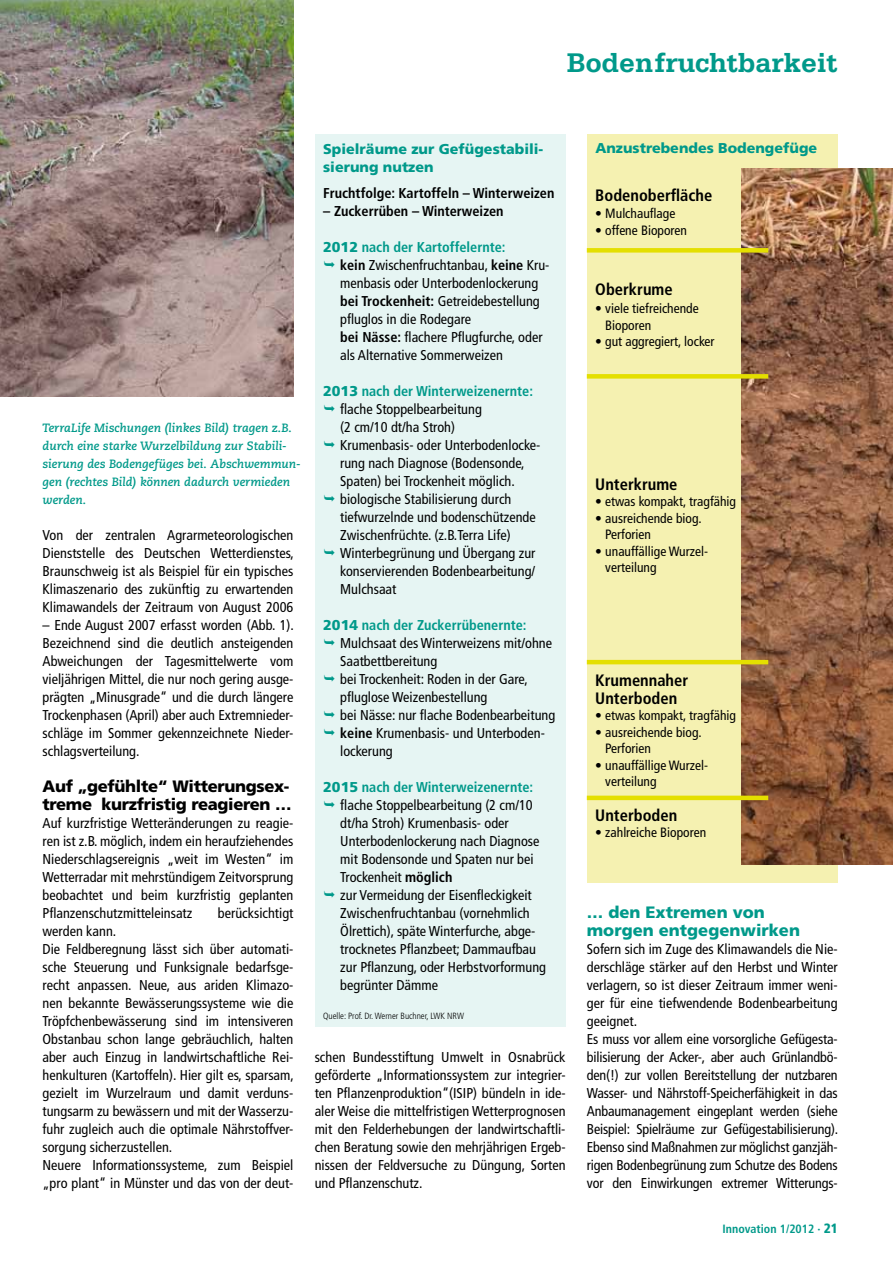
<style>
.page{position:relative;width:893px;height:1263px;background:#fff}
.page>*{position:absolute;margin:0;border:0;box-sizing:border-box;transform-origin:0 0}
.t1{font:700 28.5px "Serifa";color:#00998a}
.t2{font:700 condensed 16.5px/18px "Frutiger";color:#000}
.t3{font:900 16.5px/18px "Frutiger";letter-spacing:-.02em;color:#000}
.t4{font:900 16.5px/18px "Frutiger";color:#00998a}
.t5{font:condensed 14.25px/18px "Frutiger";color:#000}
.t6{font:900 14.25px/18px "Frutiger";color:#00998a}
.t7{font:700 condensed 14.25px "Frutiger";color:#000}
.t8{font:condensed 13.5px/16.5px "Frutiger";color:#000}
.t9{font:italic 700 12px/18px "Caecilia";color:#00998a}
.t10{font:700 condensed 12px "Frutiger";color:#00998a}
.t11{font:300 condensed 9px "Frutiger";color:#000}
.s1{font-weight:900;font-stretch:normal;color:#00998a}
.s2{font-weight:700;color:#00998a}
.s3{font-weight:700}
.s4{font-weight:900;font-size:13.5px}
</style>
<div class="page">
<div style="left:587px;top:134px;width:251px;height:748px;background:#f5f1b1"></div>
<img style="left:742px;top:169px;width:151px;height:695px">
<hr style="left:587px;top:796px;width:181px;height:4px;background:#e4df00">
<hr style="left:587px;top:660px;width:181px;height:4px;background:#e4df00">
<div style="left:587px;top:248px;width:181px;height:5px;background:#e4df00"></div>
<div style="left:587px;top:374px;width:181px;height:5px;background:#e4df00"></div>
<div style="left:315px;top:134px;width:251px;height:892px;background:#e6f5f3"></div>
<img style="left:0;top:0;width:293px;height:396px">
<h1 class="t1" style="left:567px;top:46px;width:272px">Bodenfruchtbarkeit</h1>
<p class="t9" style="left:43px;top:419px;width:260px">TerraLife Mischungen (linkes Bild) tragen z.B. durch eine starke Wurzelbildung zur Stabili&shy;sierung des Bodengefüges bei. Abschwemmun&shy;gen (rechtes Bild) können dadurch vermieden werden.</p>
<p class="t5" style="left:43px;top:526px;width:253px;text-align:justify">Von der zentralen Agrarmeteorologischen Dienststelle des Deutschen Wetterdienstes, Braunschweig ist als Beispiel für ein typisches Klimaszenario des zukünftig zu erwartenden Klimawandels der Zeitraum von August 2006</p>
<p class="t5" style="left:43px;top:616px;width:253px;text-align:justify">– Ende August 2007 erfasst worden (Abb. 1).<br>Bezeichnend sind die deutlich ansteigenden Abweichungen der Tagesmittelwerte vom vieljährigen Mittel, die nur noch gering ausge&shy;prägten „Minusgrade“ und die durch längere Trockenphasen (April) aber auch Extremnieder&shy;schläge im Sommer gekennzeichnete Nieder&shy;schlagsverteilung.</p>
<p class="t3" style="left:43px;top:777px;width:251px">Auf „gefühlte“ Witterungsex&shy;treme kurzfristig reagieren …</p>
<p class="t5" style="left:43px;top:814px;width:252px;text-align:justify">Auf kurzfristige Wetteränderungen zu reagie&shy;ren ist z.B. möglich, indem ein heraufziehendes Niederschlagsereignis „weit im Westen“ im Wetterradar mit mehrstündigem Zeitvorsprung beobachtet und beim kurzfristig geplanten Pflanzenschutzmitteleinsatz</p>
<p class="t5" style="left:218px;top:904px;width:77px">berücksichtigt</p>
<p class="t5" style="left:43px;top:922px;width:253px">werden kann.<br>Die Feldberegnung lässt sich über automati&shy;sche Steuerung und Funksignale bedarfsge&shy;recht anpassen. Neue, aus ariden Klimazo&shy;nen bekannte Bewässerungssysteme wie die Tröpfchenbewässerung sind im intensiveren Obstanbau schon lange gebräuchlich, halten aber auch Einzug in landwirtschaftliche Rei&shy;henkulturen (Kartoffeln). Hier gilt es, sparsam, gezielt im Wurzelraum und damit verduns&shy;tungsarm zu bewässern und mit der Wasserzu&shy;fuhr zugleich auch die optimale Nährstoffver&shy;sorgung sicherzustellen.<br>Neuere Informationssysteme, zum Beispiel „pro plant“ in Münster und das von der deut-</p>
<p class="t6" style="left:323px;top:139px;width:222px">Spielräume zur Gefügestabili&shy;sierung nutzen</p>
<p class="t7" style="left:323px;top:185px;width:233px">Fruchtfolge: Kartoffeln – Winterweizen</p>
<p class="t7" style="left:323px;top:203px;width:182px">– Zuckerrüben – Winterweizen</p>
<p class="t5" style="left:340px;top:238px;width:211px;text-indent:-17px"><span class="s1">2012</span> <span class="s2">nach der Kartoffelernte:<br></span><span class="s3">kein</span> Zwischenfruchtanbau, <span class="s3">keine</span> Kru&shy;menbasis oder Unterbodenlockerung <span class="s3">bei Trockenheit:</span> Getreidebestellung pfluglos in die Rodegare<br><span class="s3">bei Nässe:</span> flachere Pflugfurche, oder als Alternative Sommerweizen</p>
<p class="t5" style="left:340px;top:382px;width:202px;text-indent:-17px"><span class="s1">2013</span> <span class="s2">nach der Winterweizenernte: </span>flache Stoppelbearbeitung<br>(2 cm/10 dt/ha Stroh)<br>Krumenbasis- oder Unterbodenlocke&shy;rung nach Diagnose (Bodensonde,<br>Spaten) bei Trockenheit möglich. biologische Stabilisierung durch tiefwurzelnde und bodenschützende<br>Zwischenfrüchte. (z.B.Terra Life)<br>Winterbegrünung und Übergang zur konservierenden Bodenbearbeitung/<br>Mulchsaat</p>
<p class="t5" style="left:340px;top:616px;width:217px;text-indent:-17px"><span class="s1">2014</span> <span class="s2">nach der Zuckerrübenernte:<br></span>Mulchsaat des Winterweizens mit/ohne<br>Saatbettbereitung<br>bei Trockenheit: Roden in der Gare, pfluglose Weizenbestellung<br>bei Nässe: nur flache Bodenbearbeitung <span class="s3">keine</span> Krumenbasis- und Unterboden&shy;lockerung</p>
<p class="t5" style="left:340px;top:778px;width:207px;text-indent:-17px"><span class="s1">2015</span> <span class="s2">nach der Winterweizenernte: </span>flache Stoppelbearbeitung (2 cm/10 dt/ha Stroh) Krumenbasis- oder Unterbodenlockerung nach Diagnose mit Bodensonde und Spaten nur bei Trockenheit <span class="s3">möglich<br></span>zur Vermeidung der Eisenfleckigkeit Zwischenfruchtanbau (vornehmlich Ölrettich), späte Winterfurche, abge&shy;trocknetes Pflanzbeet; Dammaufbau zur Pflanzung, oder Herbstvorformung begrünter Dämme</p>
<p class="t11" style="left:323px;top:1011px;width:142px">Quelle: Prof. Dr. Werner Buchner, LWK NRW</p>
<p class="t5" style="left:315px;top:1048px;width:252px;text-align:justify">schen Bundesstiftung Umwelt in Osnabrück geförderte „Informationssystem zur integrier&shy;ten Pflanzenproduktion“(ISIP) bündeln in ide&shy;aler Weise die mittelfristigen Wetterprognosen mit den Felderhebungen der landwirtschaftli&shy;chen Beratung sowie den mehrjährigen Ergeb&shy;nissen der Feldversuche zu Düngung, Sorten und Pflanzenschutz.</p>
<p class="t6" style="left:595px;top:139px;width:223px">Anzustrebendes Bodengefüge</p>
<p class="t2" style="left:595px;top:187px;width:119px">Bodenoberfläche</p>
<p class="t8" style="left:595px;top:205px;width:82px">• Mulchauflage</p>
<p class="t8" style="left:595px;top:222px;width:93px">• offene Bioporen</p>
<p class="t2" style="left:595px;top:280px;width:79px">Oberkrume</p>
<p class="t8" style="left:605px;top:300px;width:95px;text-indent:-10px">• viele tiefreichende<br>Bioporen</p>
<p class="t8" style="left:595px;top:333px;width:121px">• gut aggregiert, locker</p>
<p class="t2" style="left:595px;top:475px;width:84px">Unterkrume</p>
<p class="t8" style="left:595px;top:493px;width:142px">• etwas kompakt, tragfähig</p>
<p class="t8" style="left:605px;top:510px;width:98px;text-indent:-10px">• ausreichende biog.<br>Perforien</p>
<p class="t8" style="left:605px;top:543px;width:104px;text-indent:-10px">• unauffällige Wurzel&shy;verteilung</p>
<p class="t2" style="left:595px;top:671px;width:94px">Krumennaher<br>Unterboden</p>
<p class="t8" style="left:595px;top:708px;width:142px">• etwas kompakt, tragfähig</p>
<p class="t8" style="left:605px;top:724px;width:98px;text-indent:-10px">• ausreichende biog.<br>Perforien</p>
<p class="t8" style="left:605px;top:757px;width:104px;text-indent:-10px">• unauffällige Wurzel&shy;verteilung</p>
<p class="t2" style="left:595px;top:806px;width:83px">Unterboden</p>
<p class="t8" style="left:595px;top:824px;width:112px">• zahlreiche Bioporen</p>
<p class="t4" style="left:587px;top:903px;width:215px">… den Extremen von morgen entgegenwirken</p>
<p class="t5" style="left:587px;top:940px;width:253px">Sofern sich im Zuge des Klimawandels die Nie&shy;derschläge stärker auf den Herbst und Winter verlagern, so ist dieser Zeitraum immer weni&shy;ger für eine tiefwendende Bodenbearbeitung geeignet.<br>Es muss vor allem eine vorsorgliche Gefügesta&shy;bilisierung der Acker-, aber auch Grünlandbö&shy;den(!) zur vollen Bereitstellung der nutzbaren Wasser- und Nährstoff-Speicherfähigkeit in das Anbaumanagement eingeplant werden (siehe Beispiel: Spielräume zur Gefügestabilisierung).<br>Ebenso sind Maßnahmen zur möglichst ganzjäh&shy;rigen Bodenbegrünung zum Schutze des Bodens vor den Einwirkungen extremer Witterungs-</p>
<p class="t10" style="left:723px;top:1222px;width:117px">Innovation 1/2012 · <span class="s4">21</span></p>
</div>
